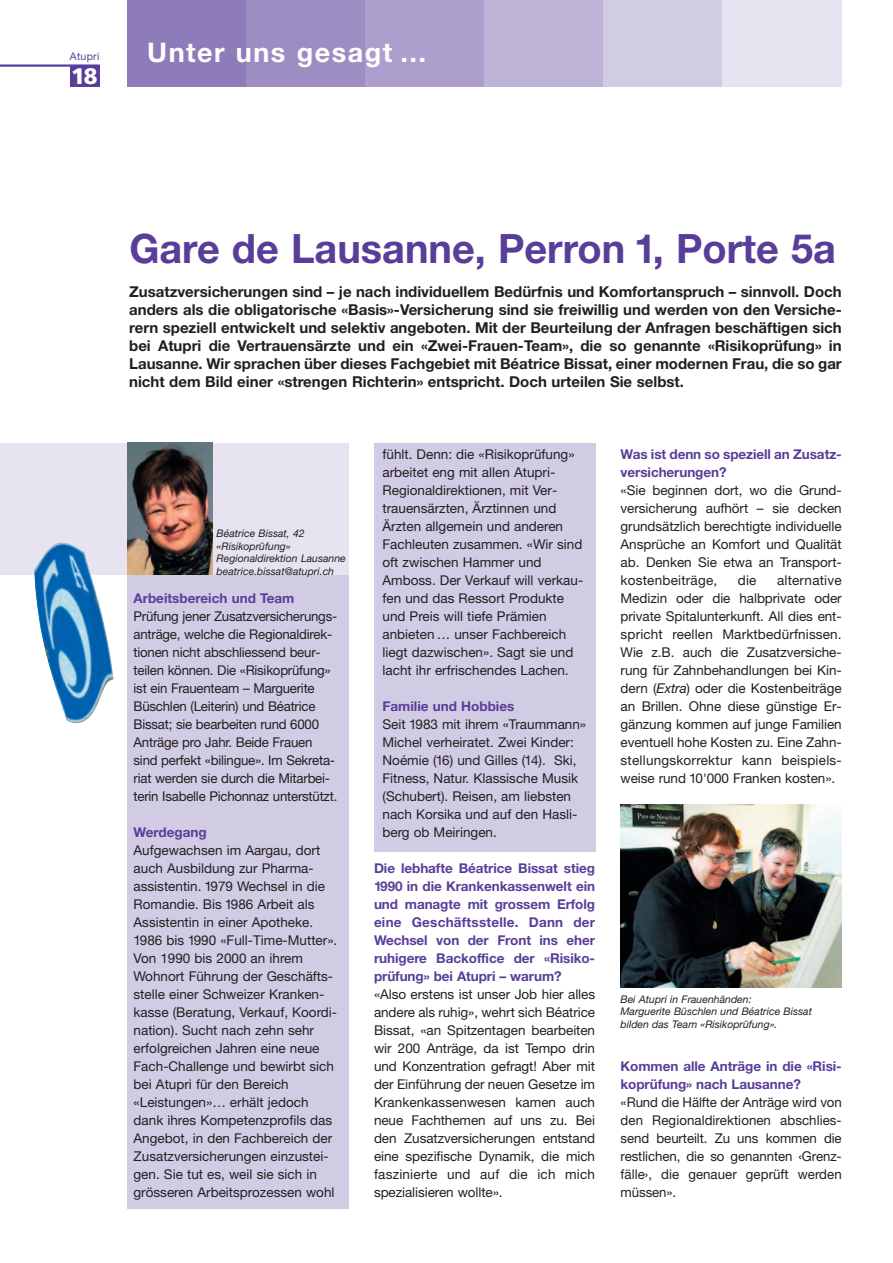
<style>
.page{position:relative;width:893px;height:1263px;background:#fff}
.page>*{position:absolute;margin:0;border:0;box-sizing:border-box;transform-origin:0 0}
.t1{font:700 40.5px "Helvetica Neue";color:#593e99}
.t2{font:700 27px "Helvetica Neue";letter-spacing:.055em;color:#fff}
.t3{font:900 22.5px "Frutiger";color:#fff}
.t4{font:700 15px/18px "Helvetica Neue";color:#231f20;text-align:justify}
.t5{font:13.5px/18px "Helvetica Neue";color:#231f20;text-align:justify}
.t6{font:700 13.5px/18px "Helvetica Neue";letter-spacing:-.005em;color:#593e99}
.t7{font:italic 10.5px/12.6px "Helvetica Neue";color:#231f20}
.t8{font:10.5px "Helvetica Neue";letter-spacing:.03em;color:#593e99}
.s1{font-style:italic}
</style>
<div class="page">
<hr style="left:0;top:64px;width:99px;height:3px;background:#593e99">
<div style="left:70px;top:66px;width:29px;height:21px;background:#593e99"></div>
<div style="left:127px;top:1px;width:119px;height:86px;background:#8d7cb9"></div>
<div style="left:246px;top:1px;width:120px;height:86px;background:#9c8dc3"></div>
<div style="left:366px;top:1px;width:119px;height:86px;background:#ac9fcd"></div>
<div style="left:485px;top:1px;width:119px;height:86px;background:#beb4d8"></div>
<div style="left:604px;top:1px;width:119px;height:86px;background:#d1cbe4"></div>
<div style="left:723px;top:1px;width:119px;height:86px;background:#e7e3f1"></div>
<div style="left:127px;top:575px;width:221px;height:633px;background:#d1cbe4"></div>
<div style="left:0;top:443px;width:348px;height:132px;background:#e7e3f1"></div>
<img style="left:127px;top:443px;width:85px;height:132px">
<img style="left:621px;top:804px;width:221px;height:183px">
<img style="left:34px;top:542px;width:80px;height:182px">
<div style="left:374px;top:443px;width:221px;height:408px;background:#d1cbe4"></div>
<p class="t8" style="left:70px;top:53px;width:31px">Atupri</p>
<h3 class="t3" style="left:71px;top:67px;width:28px">18</h3>
<h2 class="t2" style="left:147px;top:43px;width:281px">Unter uns gesagt …</h2>
<h1 class="t1" style="left:129px;top:234px;width:708px">Gare de Lausanne, Perron 1, Porte 5a</h1>
<p class="t4" style="left:129px;top:284px;width:714px">Zusatzversicherungen sind – je nach individuellem Bedürfnis und Komfortanspruch – sinnvoll. Doch anders als die obligatorische «Basis»-Versicherung sind sie freiwillig und werden von den Versiche&shy;rern speziell entwickelt und selektiv angeboten. Mit der Beurteilung der Anfragen beschäftigen sich bei Atupri die Vertrauensärzte und ein «Zwei-Frauen-Team», die so genannte «Risikoprüfung» in Lausanne. Wir sprachen über dieses Fachgebiet mit Béatrice Bissat, einer modernen Frau, die so gar nicht dem Bild einer «strengen Richterin» entspricht. Doch urteilen Sie selbst.</p>
<p class="t7" style="left:217px;top:528px;width:131px">Béatrice Bissat, 42 «Risikoprüfung»<br>Regionaldirektion Lausanne beatrice.bissat@atupri.ch</p>
<p class="t6" style="left:134px;top:591px;width:162px">Arbeitsbereich und Team</p>
<p class="t5" style="left:134px;top:609px;width:205px;text-align:left">Prüfung jener Zusatzversicherungs&shy;anträge, welche die Regionaldirek&shy;tionen nicht abschliessend beur&shy;teilen können. Die «Risikoprüfung» ist ein Frauenteam – Marguerite Büschlen (Leiterin) und Béatrice Bissat; sie bearbeiten rund 6000<br>Anträge pro Jahr. Beide Frauen sind perfekt «bilingue». Im Sekreta&shy;riat werden sie durch die Mitarbei&shy;terin Isabelle Pichonnaz unterstützt.</p>
<p class="t6" style="left:134px;top:825px;width:75px">Werdegang</p>
<p class="t5" style="left:134px;top:843px;width:205px;text-align:left">Aufgewachsen im Aargau, dort auch Ausbildung zur Pharma&shy;assistentin. 1979 Wechsel in die<br>Romandie. Bis 1986 Arbeit als<br>Assistentin in einer Apotheke.<br>1986 bis 1990 «Full-Time-Mutter».<br>Von 1990 bis 2000 an ihrem<br>Wohnort Führung der Geschäfts&shy;stelle einer Schweizer Kranken&shy;kasse (Beratung, Verkauf, Koordi&shy;nation). Sucht nach zehn sehr erfolgreichen Jahren eine neue<br>Fach-Challenge und bewirbt sich bei Atupri für den Bereich «Leistungen»… erhält jedoch dank ihres Kompetenzprofils das<br>Angebot, in den Fachbereich der<br>Zusatzversicherungen einzustei&shy;gen. Sie tut es, weil sie sich in grösseren Arbeitsprozessen wohl</p>
<p class="t5" style="left:382px;top:447px;width:202px;text-align:left">fühlt. Denn: die «Risikoprüfung» arbeitet eng mit allen Atupri-<br>Regionaldirektionen, mit Ver&shy;trauensärzten, Ärztinnen und<br>Ärzten allgemein und anderen<br>Fachleuten zusammen. «Wir sind oft zwischen Hammer und<br>Amboss. Der Verkauf will verkau&shy;fen und das Ressort Produkte und Preis will tiefe Prämien anbieten … unser Fachbereich liegt dazwischen». Sagt sie und lacht ihr erfrischendes Lachen.</p>
<p class="t6" style="left:382px;top:699px;width:133px">Familie und Hobbies</p>
<p class="t5" style="left:382px;top:717px;width:205px;text-align:left">Seit 1983 mit ihrem «Traummann»<br>Michel verheiratet. Zwei Kinder:<br>Noémie (16) und Gilles (14). Ski,<br>Fitness, Natur. Klassische Musik (Schubert). Reisen, am liebsten nach Korsika und auf den Hasli&shy;berg ob Meiringen.</p>
<p class="t6" style="left:374px;top:861px;width:223px;text-align:justify">Die lebhafte Béatrice Bissat stieg 1990 in die Krankenkassenwelt ein und managte mit grossem Erfolg eine Geschäftsstelle. Dann der Wechsel von der Front ins eher ruhigere Backoffice der «Risiko&shy;prüfung» bei Atupri – warum?</p>
<p class="t5" style="left:374px;top:987px;width:223px">«Also erstens ist unser Job hier alles andere als ruhig», wehrt sich Béatrice Bissat, «an Spitzentagen bearbeiten wir 200 Anträge, da ist Tempo drin und Konzentration gefragt! Aber mit der Einführung der neuen Gesetze im Krankenkassenwesen kamen auch neue Fachthemen auf uns zu. Bei den Zusatzversicherungen entstand eine spezifische Dynamik, die mich faszinierte und auf die ich mich spezialisieren wollte».</p>
<p class="t6" style="left:621px;top:447px;width:223px">Was ist denn so speziell an Zusatz&shy;versicherungen?</p>
<p class="t5" style="left:621px;top:483px;width:223px">«Sie beginnen dort, wo die Grund&shy;versicherung aufhört – sie decken grundsätzlich berechtigte individuelle Ansprüche an Komfort und Qualität ab. Denken Sie etwa an Transport&shy;kostenbeiträge,</p>
<p class="t5" style="left:621px;top:573px;width:223px;text-indent:156px">alternative Medizin oder die halbprivate oder private Spitalunterkunft. All dies ent&shy;spricht reellen Marktbedürfnissen.<br>Wie z.B. auch die Zusatzversiche&shy;rung für Zahnbehandlungen bei Kin&shy;dern (<span class="s1">Extra</span>) oder die Kostenbeiträge an Brillen. Ohne diese günstige Er&shy;gänzung kommen auf junge Familien eventuell hohe Kosten zu. Eine Zahn&shy;stellungskorrektur kann beispiels&shy;weise rund 10'000 Franken kosten».</p>
<p class="t5" style="left:738px;top:573px;width:20px">die</p>
<p class="t7" style="left:620px;top:993px;width:193px">Bei Atupri in Frauenhänden:<br>Marguerite Büschlen und Béatrice Bissat bilden das Team «Risikoprüfung».</p>
<p class="t6" style="left:621px;top:1059px;width:223px">Kommen alle Anträge in die «Risi&shy;koprüfung» nach Lausanne?</p>
<p class="t5" style="left:621px;top:1095px;width:223px">«Rund die Hälfte der Anträge wird von den Regionaldirektionen abschlies&shy;send beurteilt. Zu uns kommen die restlichen, die so genannten ‹Grenz&shy;fälle›, die genauer geprüft werden müssen».</p>
</div>
